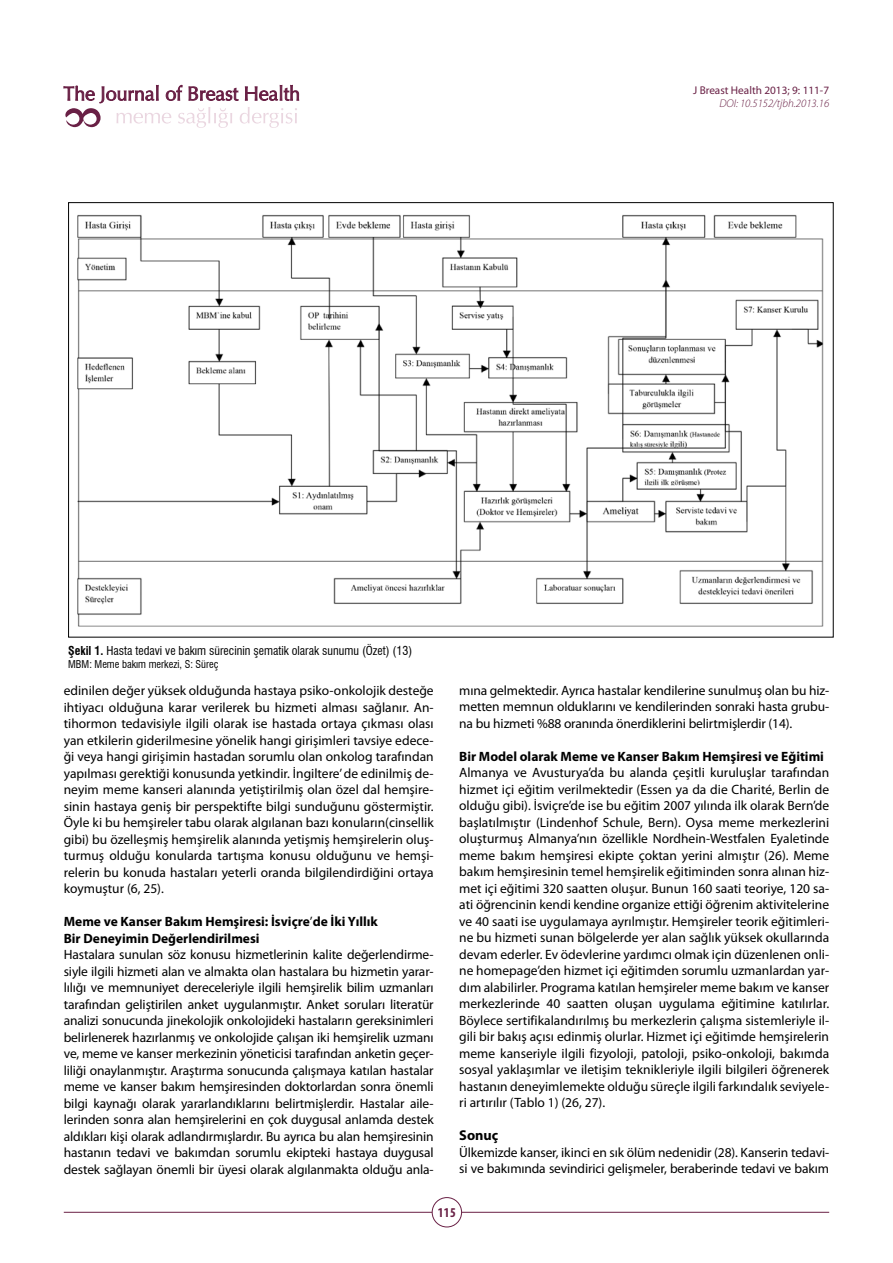
<style>
.page{position:relative;width:893px;height:1263px;background:#fff}
.page>*{position:absolute;margin:0;border:0;box-sizing:border-box;transform-origin:0 0}
.t1{font:700 14.25px "Myriad Pro";color:#000}
.t2{font:13.5px/16.5px "Myriad Pro";letter-spacing:-.01em;color:#000;text-align:justify}
.t3{font:700 13.5px/16.5px "Myriad Pro";color:#000}
.t4{font:700 condensed 13.5px "Myriad Pro";color:#692045}
.t5{font:condensed 12px "Swiss 721 BT";color:#000}
.t6{font:11.25px "Myriad Pro";color:#692045}
.t7{font:italic 300 11.25px "Myriad Pro";color:#692045}
.t8{font:condensed 10.5px "Swiss 721 BT";color:#000}
.s1{font-weight:700}
.s2{font-weight:400}
</style>
<div class="page">
<svg style="left:63px;top:85px;width:236px;height:43px"></svg>
<hr style="left:64px;top:1212px;width:368px;height:1px;background:#692045">
<hr style="left:461px;top:1212px;width:368px;height:1px;background:#692045">
<div style="left:432px;top:1197px;width:30px;height:30px;border:1px solid #692045;border-radius:50%"></div>
<img style="left:77px;top:214px;width:747px;height:413px">
<p class="t6" style="left:693px;top:83px;width:138px">J Breast Health 2013; 9: 111-7</p>
<p class="t7" style="left:719px;top:97px;width:111px">DOI: 10.5152/tjbh.2013.16</p>
<p class="t5" style="left:68px;top:644px;width:346px"><span class="s1">Şekil 1.</span> Hasta tedavi ve bakım sürecinin şematik olarak sunumu (Özet) (13)</p>
<p class="t8" style="left:68px;top:658px;width:152px">MBM: Meme bakım merkezi, S: Süreç</p>
<p class="t2" style="left:64px;top:682px;width:371px">edinilen değer yüksek olduğunda hastaya psiko-onkolojik desteğe ihtiyacı olduğuna karar verilerek bu hizmeti alması sağlanır. An&shy;tihormon tedavisiyle ilgili olarak ise hastada ortaya çıkması olası yan etkilerin giderilmesine yönelik hangi girişimleri tavsiye edece&shy;ği veya hangi girişimin hastadan sorumlu olan onkolog tarafından yapılması gerektiği konusunda yetkindir. İngiltere’ de edinilmiş de&shy;neyim meme kanseri alanında yetiştirilmiş olan özel dal hemşire&shy;sinin hastaya geniş bir perspektifte bilgi sunduğunu göstermiştir.<br>Öyle ki bu hemşireler tabu olarak algılanan bazı konuların(cinsellik gibi) bu özelleşmiş hemşirelik alanında yetişmiş hemşirelerin oluş&shy;turmuş olduğu konularda tartışma konusu olduğunu ve hemşi&shy;relerin bu konuda hastaları yeterli oranda bilgilendirdiğini ortaya koymuştur (6, 25).</p>
<p class="t3" style="left:64px;top:913px;width:316px">Meme ve Kanser Bakım Hemşiresi: İsviçre<span class="s2">’</span>de İki Yıllık<br>Bir Deneyimin Değerlendirilmesi</p>
<p class="t2" style="left:64px;top:946px;width:371px">Hastalara sunulan söz konusu hizmetlerinin kalite değerlendirme&shy;siyle ilgili hizmeti alan ve almakta olan hastalara bu hizmetin yarar&shy;lılığı ve memnuniyet dereceleriyle ilgili hemşirelik bilim uzmanları tarafından geliştirilen anket uygulanmıştır. Anket soruları literatür analizi sonucunda jinekolojik onkolojideki hastaların gereksinimleri belirlenerek hazırlanmış ve onkolojide çalışan iki hemşirelik uzmanı ve, meme ve kanser merkezinin yöneticisi tarafından anketin geçer&shy;liliği onaylanmıştır. Araştırma sonucunda çalışmaya katılan hastalar meme ve kanser bakım hemşiresinden doktorlardan sonra önemli bilgi kaynağı olarak yararlandıklarını belirtmişlerdir. Hastalar aile&shy;lerinden sonra alan hemşirelerini en çok duygusal anlamda destek aldıkları kişi olarak adlandırmışlardır. Bu ayrıca bu alan hemşiresinin hastanın tedavi ve bakımdan sorumlu ekipteki hastaya duygusal destek sağlayan önemli bir üyesi olarak algılanmakta olduğu anla-</p>
<p class="t2" style="left:459px;top:682px;width:371px">mına gelmektedir. Ayrıca hastalar kendilerine sunulmuş olan bu hiz&shy;metten memnun olduklarını ve kendilerinden sonraki hasta grubu&shy;na bu hizmeti %88 oranında önerdiklerini belirtmişlerdir (14).</p>
<p class="t3" style="left:459px;top:747px;width:366px">Bir Model olarak Meme ve Kanser Bakım Hemşiresi ve Eğitimi</p>
<p class="t2" style="left:459px;top:764px;width:371px">Almanya ve Avusturya’da bu alanda çeşitli kuruluşlar tarafından hizmet içi eğitim verilmektedir (Essen ya da die Charité, Berlin de olduğu gibi). İsviçre’de ise bu eğitim 2007 yılında ilk olarak Bern’de başlatılmıştır (Lindenhof Schule, Bern). Oysa meme merkezlerini oluşturmuş Almanya’nın özellikle Nordhein-Westfalen Eyaletinde meme bakım hemşiresi ekipte çoktan yerini almıştır (26). Meme bakım hemşiresinin temel hemşirelik eğitiminden sonra alınan hiz&shy;met içi eğitimi 320 saatten oluşur. Bunun 160 saati teoriye, 120 sa&shy;ati öğrencinin kendi kendine organize ettiği öğrenim aktivitelerine ve 40 saati ise uygulamaya ayrılmıştır. Hemşireler teorik eğitimleri&shy;ne bu hizmeti sunan bölgelerde yer alan sağlık yüksek okullarında devam ederler. Ev ödevlerine yardımcı olmak için düzenlenen onli&shy;ne homepage’den hizmet içi eğitimden sorumlu uzmanlardan yar&shy;dım alabilirler. Programa katılan hemşireler meme bakım ve kanser merkezlerinde 40 saatten oluşan uygulama eğitimine katılırlar.<br>Böylece sertifikalandırılmış bu merkezlerin çalışma sistemleriyle il&shy;gili bir bakış açısı edinmiş olurlar. Hizmet içi eğitimde hemşirelerin meme kanseriyle ilgili fizyoloji, patoloji, psiko-onkoloji, bakımda sosyal yaklaşımlar ve iletişim teknikleriyle ilgili bilgileri öğrenerek hastanın deneyimlemekte olduğu süreçle ilgili farkındalık seviyele&shy;ri artırılır (Tablo 1) (26, 27).</p>
<p class="t1" style="left:459px;top:1126px;width:41px">Sonuç</p>
<p class="t2" style="left:459px;top:1144px;width:371px">Ülkemizde kanser, ikinci en sık ölüm nedenidir (28). Kanserin tedavi&shy;si ve bakımında sevindirici gelişmeler, beraberinde tedavi ve bakım</p>
<p class="t4" style="left:438px;top:1204px;width:20px">115</p>
</div>
